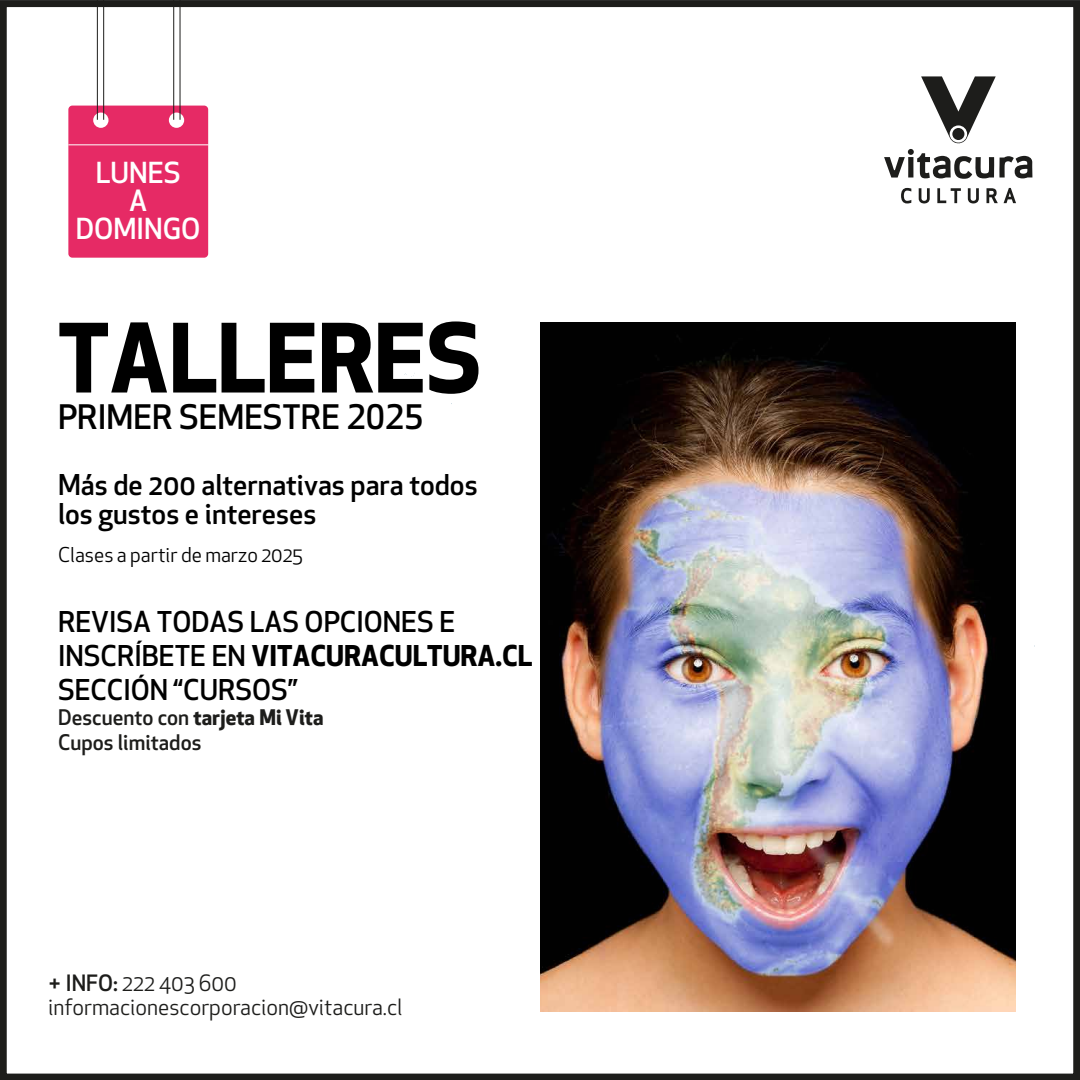
<style>
.page{position:relative;width:1080px;height:1080px;background:#fff}
.page>*{position:absolute;margin:0;border:0;box-sizing:border-box;transform-origin:0 0}
.t1{font:700 93px "Apex New";color:#000}
.t2{font:500 33px "Apex New";color:#000}
.t3{font:500 28.3px/28px "Apex New";color:#fff;text-align:center}
.t4{font:500 28px/33.6px "Apex New";color:#000}
.t5{font:22px/24px "Apex New";color:#1d1d1b}
.t6{font:500 21px/25px "Apex New";color:#1d1d1b}
.t7{font:20px "Apex New";color:#000}
.s1{font-weight:700}
.s2{font-weight:500}
</style>
<div class="page">
<div style="left:68px;top:106px;width:140px;height:152px;background:#e62a65;border-radius:4px"></div>
<svg style="left:884px;top:76px;width:148px;height:103px"></svg>
<svg style="left:901px;top:188px;width:10px;height:15px"></svg>
<svg style="left:919px;top:188px;width:11px;height:15px"></svg>
<svg style="left:937px;top:188px;width:24px;height:15px"></svg>
<svg style="left:968px;top:188px;width:11px;height:15px"></svg>
<svg style="left:987px;top:188px;width:11px;height:15px"></svg>
<svg style="left:1004px;top:188px;width:12px;height:15px"></svg>
<hr style="left:68px;top:144px;width:141px;height:1px;background:#fff">
<svg style="left:93px;top:113px;width:16px;height:15px"></svg>
<div style="left:169px;top:113px;width:15px;height:15px;background:#fff;border-radius:50%"></div>
<hr style="left:97px;top:0;width:1px;height:120px;background:#1d1d1b">
<hr style="left:103px;top:0;width:1px;height:120px;background:#1d1d1b">
<hr style="left:173px;top:0;width:1px;height:120px;background:#1d1d1b">
<hr style="left:180px;top:0;width:1px;height:120px;background:#1d1d1b">
<div style="left:0;top:0;width:1080px;height:1080px;border:7px solid #1d1d1b"></div>
<img style="left:540px;top:322px;width:476px;height:690px">
<p class="t3" style="left:76px;top:158px;width:126px">LUNES<br>A<br>DOMINGO</p>
<h1 class="t1" style="left:58px;top:291px;width:425px">TALLERES</h1>
<p class="t2" style="left:58px;top:394px;width:367px">PRIMER SEMESTRE 2025</p>
<p class="t4" style="left:58px;top:469px;width:421px;line-height:29px">Más de 200 alternativas para todos los gustos e intereses</p>
<p class="t7" style="left:58px;top:542px;width:246px">Clases a partir de marzo 2025</p>
<p class="t4" style="left:58px;top:605px;width:476px">REVISA TODAS LAS OPCIONES E<br>INSCRÍBETE EN <span class="s1">VITACURACULTURA.CL<br></span>SECCIÓN “CURSOS”</p>
<p class="t6" style="left:58px;top:704px;width:267px">Descuento con <span class="s1">tarjeta Mi Vita<br></span>Cupos limitados</p>
<p class="t5" style="left:48px;top:971px;width:356px"><span class="s2">+ INFO:</span> 222 403 600 informacionescorporacion@vitacura.cl</p>
</div>
